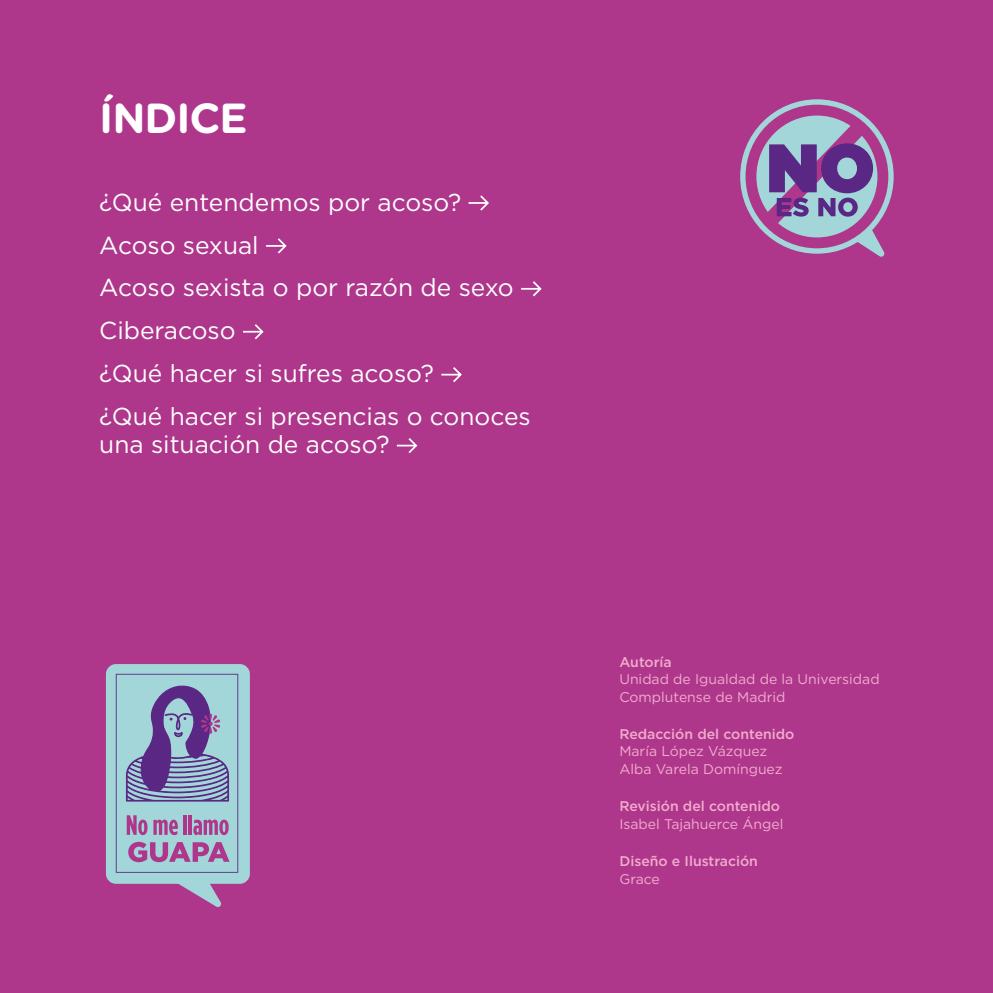
<style>
.page{position:relative;width:993px;height:993px;background:#fff}
.page>*{position:absolute;margin:0;border:0;box-sizing:border-box;transform-origin:0 0}
.t1{font:700 42px "Gotham Rounded";letter-spacing:-.025em;color:#fff}
.t2{font:24.5px/42.9px "Gotham";color:#fff}
.t3{font:14px/17.5px "Gotham";color:#f2accd}
.t4{font:500 14px "Gotham";color:#f2accd}
</style>
<div class="page">
<div style="left:0;top:0;width:992px;height:992px;background:#ae378c"></div>
<svg style="left:468px;top:195px;width:21px;height:16px"></svg>
<svg style="left:266px;top:238px;width:21px;height:16px"></svg>
<svg style="left:521px;top:281px;width:21px;height:16px"></svg>
<svg style="left:243px;top:324px;width:21px;height:16px"></svg>
<svg style="left:441px;top:367px;width:21px;height:16px"></svg>
<svg style="left:396px;top:438px;width:22px;height:15px"></svg>
<div style="left:740px;top:99px;width:153px;height:154px;background:#a2d6d8;border-radius:50%"></div>
<svg style="left:745px;top:105px;width:143px;height:152px"></svg>
<div style="left:106px;top:663px;width:144px;height:220px;background:#a2d6d8;border-radius:10px"></div>
<svg style="left:116px;top:673px;width:122px;height:234px"></svg>
<h1 class="t1" style="left:99px;top:87px;width:150px">ÍNDICE</h1>
<p class="t2" style="left:99px;top:180px;width:433px">¿Qué entendemos por acoso?<br>Acoso sexual<br>Acoso sexista o por razón de sexo<br>Ciberacoso<br>¿Qué hacer si sufres acoso?<br>¿Qué hacer si presencias o conoces</p>
<p class="t2" style="left:99px;top:422px;width:291px">una situación de acoso?</p>
<p class="t4" style="left:619px;top:652px;width:54px">Autoría</p>
<p class="t3" style="left:619px;top:669px;width:262px">Unidad de Igualdad de la Universidad<br>Complutense de Madrid</p>
<p class="t4" style="left:619px;top:724px;width:176px">Redacción del contenido</p>
<p class="t3" style="left:619px;top:742px;width:165px">María López Vázquez<br>Alba Varela Domínguez</p>
<p class="t4" style="left:619px;top:797px;width:162px">Revisión del contenido</p>
<p class="t3" style="left:619px;top:814px;width:165px">Isabel Tajahuerce Ángel</p>
<p class="t4" style="left:619px;top:851px;width:140px">Diseño e Ilustración</p>
<p class="t3" style="left:619px;top:869px;width:42px">Grace</p>
</div>
